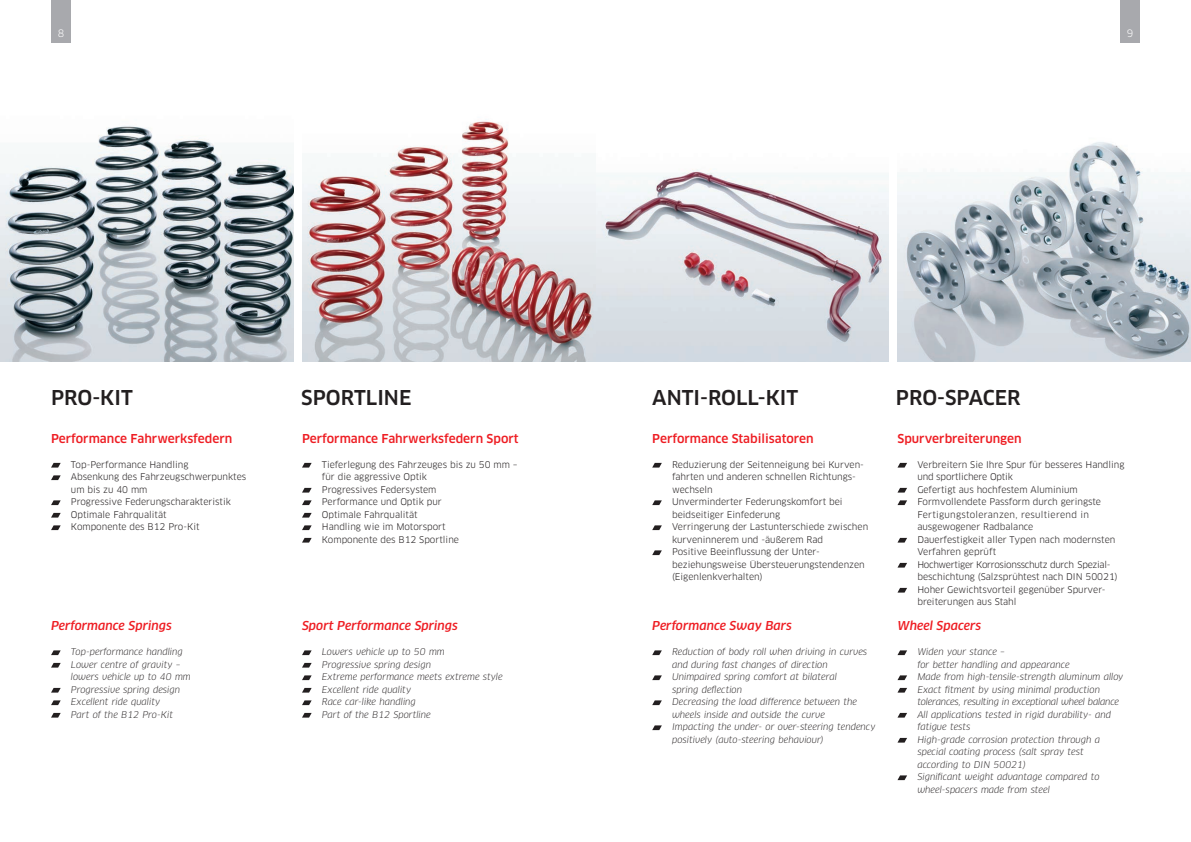
<style>
.page{position:relative;width:1191px;height:842px;background:#fff}
.page>*{position:absolute;margin:0;border:0;box-sizing:border-box;transform-origin:0 0}
.t1{font:500 20px "Clan Pro";color:#231f20}
.t2{font:500 12px "Clan Pro";color:#ee1d23}
.t3{font:italic 500 12px "Clan Pro";color:#ee1d23}
.t4{font:10px "Clan Pro";color:#fff}
.t5{font:9px/12.5px "Clan Pro";color:#231f20}
.t6{font:italic 9px/12.5px "Clan Pro";color:#231f20}
</style>
<div class="page">
<img style="left:897px;top:142px;width:294px;height:219px">
<div style="left:1120px;top:0;width:20px;height:43px;background:#a8a9ad"></div>
<svg style="left:652px;top:463px;width:10px;height:5px"></svg>
<svg style="left:652px;top:500px;width:10px;height:5px"></svg>
<svg style="left:652px;top:525px;width:10px;height:5px"></svg>
<svg style="left:652px;top:550px;width:10px;height:5px"></svg>
<svg style="left:652px;top:650px;width:10px;height:5px"></svg>
<svg style="left:652px;top:675px;width:10px;height:5px"></svg>
<svg style="left:652px;top:700px;width:10px;height:5px"></svg>
<svg style="left:652px;top:725px;width:10px;height:5px"></svg>
<svg style="left:897px;top:463px;width:10px;height:5px"></svg>
<svg style="left:897px;top:488px;width:10px;height:5px"></svg>
<svg style="left:897px;top:500px;width:10px;height:5px"></svg>
<svg style="left:897px;top:538px;width:10px;height:5px"></svg>
<svg style="left:897px;top:563px;width:10px;height:5px"></svg>
<svg style="left:897px;top:588px;width:10px;height:5px"></svg>
<svg style="left:897px;top:650px;width:10px;height:5px"></svg>
<svg style="left:897px;top:675px;width:10px;height:5px"></svg>
<svg style="left:897px;top:688px;width:10px;height:5px"></svg>
<svg style="left:897px;top:713px;width:10px;height:5px"></svg>
<svg style="left:897px;top:738px;width:10px;height:5px"></svg>
<svg style="left:897px;top:775px;width:10px;height:5px"></svg>
<img style="left:595px;top:169px;width:294px;height:192px">
<div style="left:51px;top:0;width:20px;height:43px;background:#a8a9ad"></div>
<img style="left:302px;top:121px;width:293px;height:240px">
<svg style="left:51px;top:463px;width:10px;height:5px"></svg>
<svg style="left:51px;top:475px;width:10px;height:5px"></svg>
<svg style="left:51px;top:500px;width:10px;height:5px"></svg>
<svg style="left:51px;top:513px;width:10px;height:5px"></svg>
<svg style="left:51px;top:525px;width:10px;height:5px"></svg>
<svg style="left:51px;top:650px;width:10px;height:5px"></svg>
<svg style="left:51px;top:663px;width:10px;height:5px"></svg>
<svg style="left:51px;top:688px;width:10px;height:5px"></svg>
<svg style="left:51px;top:700px;width:10px;height:5px"></svg>
<svg style="left:51px;top:713px;width:10px;height:5px"></svg>
<svg style="left:302px;top:463px;width:10px;height:5px"></svg>
<svg style="left:302px;top:488px;width:10px;height:5px"></svg>
<svg style="left:302px;top:500px;width:10px;height:5px"></svg>
<svg style="left:302px;top:513px;width:10px;height:5px"></svg>
<svg style="left:302px;top:525px;width:10px;height:5px"></svg>
<svg style="left:302px;top:538px;width:10px;height:5px"></svg>
<svg style="left:302px;top:650px;width:10px;height:5px"></svg>
<svg style="left:302px;top:663px;width:10px;height:5px"></svg>
<svg style="left:302px;top:675px;width:10px;height:5px"></svg>
<svg style="left:302px;top:688px;width:10px;height:5px"></svg>
<svg style="left:302px;top:700px;width:10px;height:5px"></svg>
<svg style="left:302px;top:713px;width:10px;height:5px"></svg>
<img style="left:0;top:125px;width:293px;height:236px">
<p class="t4" style="left:58px;top:27px;width:8px">8</p>
<p class="t4" style="left:1126px;top:27px;width:8px">9</p>
<h1 class="t1" style="left:51px;top:386px;width:83px">PRO-KIT</h1>
<h1 class="t1" style="left:301px;top:386px;width:112px">SPORTLINE</h1>
<h2 class="t2" style="left:51px;top:431px;width:183px">Performance Fahrwerksfedern</h2>
<p class="t5" style="left:71px;top:458px;width:177px">Top-Performance Handling<br>Absenkung des Fahrzeugschwerpunktes um bis zu 40 mm<br>Progressive Federungscharakteristik<br>Optimale Fahrqualität<br>Komponente des B12 Pro-Kit</p>
<h2 class="t3" style="left:51px;top:619px;width:122px">Performance Springs</h2>
<p class="t6" style="left:71px;top:645px;width:121px">Top-performance handling<br>Lower centre of gravity – lowers vehicle up to 40 mm<br>Progressive spring design<br>Excellent ride quality<br>Part of the B12 Pro-Kit</p>
<h2 class="t2" style="left:302px;top:431px;width:218px">Performance Fahrwerksfedern Sport</h2>
<p class="t5" style="left:322px;top:458px;width:197px">Tieferlegung des Fahrzeuges bis zu 50 mm – für die aggressive Optik<br>Progressives Federsystem<br>Performance und Optik pur<br>Optimale Fahrqualität<br>Handling wie im Motorsport<br>Komponente des B12 Sportline</p>
<h2 class="t3" style="left:302px;top:619px;width:157px">Sport Performance Springs</h2>
<p class="t6" style="left:322px;top:645px;width:182px">Lowers vehicle up to 50 mm<br>Progressive spring design<br>Extreme performance meets extreme style<br>Excellent ride quality<br>Race car-like handling<br>Part of the B12 Sportline</p>
<h1 class="t1" style="left:652px;top:386px;width:148px">ANTI-ROLL-KIT</h1>
<h1 class="t1" style="left:896px;top:386px;width:126px">PRO-SPACER</h1>
<h2 class="t2" style="left:652px;top:431px;width:163px">Performance Stabilisatoren</h2>
<p class="t5" style="left:672px;top:458px;width:198px">Reduzierung der Seitenneigung bei Kurven&shy;fahrten und anderen schnellen Richtungs&shy;wechseln<br>Unverminderter Federungskomfort bei beidseitiger Einfederung<br>Verringerung der Lastunterschiede zwischen kurveninnerem und -äußerem Rad<br>Positive Beeinflussung der Unter&shy;beziehungsweise Übersteuerungstendenzen (Eigenlenkverhalten)</p>
<h2 class="t3" style="left:652px;top:619px;width:141px">Performance Sway Bars</h2>
<p class="t6" style="left:672px;top:645px;width:205px">Reduction of body roll when driving in curves and during fast changes of direction Unimpaired spring comfort at bilateral<br>spring deflection<br>Decreasing the load difference between the wheels inside and outside the curve<br>Impacting the under- or over-steering tendency positively (auto-steering behaviour)</p>
<h2 class="t2" style="left:897px;top:431px;width:126px">Spurverbreiterungen</h2>
<p class="t5" style="left:917px;top:458px;width:209px">Verbreitern Sie Ihre Spur für besseres Handling und sportlichere Optik<br>Gefertigt aus hochfestem Aluminium Formvollendete Passform durch geringste Fertigungstoleranzen, resultierend in ausgewogener Radbalance<br>Dauerfestigkeit aller Typen nach modernsten Verfahren geprüft<br>Hochwertiger Korrosionsschutz durch Spezial&shy;beschichtung (Salzsprühtest nach DIN 50021)<br>Hoher Gewichtsvorteil gegenüber Spurver&shy;breiterungen aus Stahl</p>
<h2 class="t3" style="left:897px;top:619px;width:85px">Wheel Spacers</h2>
<p class="t6" style="left:917px;top:645px;width:208px">Widen your stance –<br>for better handling and appearance<br>Made from high-tensile-strength aluminum alloy Exact fitment by using minimal production tolerances, resulting in exceptional wheel balance All applications tested in rigid durability- and fatigue tests<br>High-grade corrosion protection through a special coating process (salt spray test according to DIN 50021)<br>Significant weight advantage compared to wheel-spacers made from steel</p>
</div>
